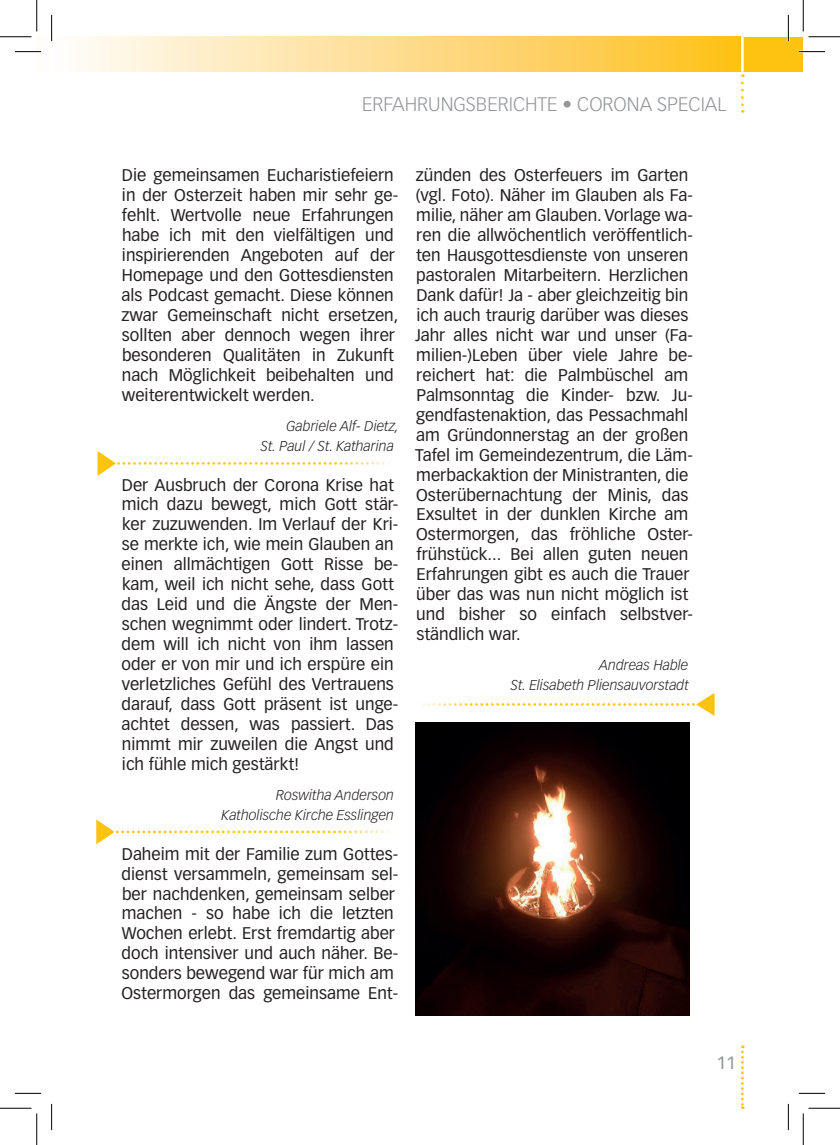
<style>
.page{position:relative;width:840px;height:1145px;background:#fff}
.page>*{position:absolute;margin:0;border:0;box-sizing:border-box;transform-origin:0 0}
.t1{font:300 19.25px "Vectora LT Pro";color:#939598}
.t2{font:17.5px "Vectora LT Pro";color:#939598}
.t3{font:16.62px/19.9px "Vectora LT Pro";color:#231f20}
.t4{font:italic 300 14px/19.9px "Vectora LT Pro";color:#231f20;text-align:right}
</style>
<div class="page">
<div style="left:52px;top:37px;width:689px;height:34px;background:linear-gradient(to right,#fefcfe,#febf1d)"></div>
<div style="left:744px;top:37px;width:59px;height:34px;background:#fec210"></div>
<svg style="left:741px;top:83px;width:3px;height:30px"></svg>
<div style="left:37px;top:37px;width:15px;height:34px;background:#fefdfb"></div>
<svg style="left:741px;top:1045px;width:3px;height:63px"></svg>
<svg style="left:98px;top:451px;width:292px;height:25px"></svg>
<svg style="left:422px;top:693px;width:293px;height:23px"></svg>
<svg style="left:96px;top:819px;width:293px;height:25px"></svg>
<img style="left:416px;top:723px;width:273px;height:293px">
<hr style="left:15px;top:51px;width:26px;height:2px;background:#fff">
<hr style="left:799px;top:51px;width:26px;height:2px;background:#fff">
<hr style="left:51px;top:15px;width:2px;height:26px;background:#fff">
<hr style="left:787px;top:15px;width:2px;height:26px;background:#fff">
<svg style="left:15px;top:51px;width:26px;height:1px"></svg>
<svg style="left:799px;top:51px;width:26px;height:1px"></svg>
<svg style="left:15px;top:1093px;width:26px;height:1px"></svg>
<svg style="left:799px;top:1093px;width:26px;height:1px"></svg>
<svg style="left:51px;top:15px;width:1px;height:26px"></svg>
<svg style="left:51px;top:1104px;width:1px;height:26px"></svg>
<svg style="left:788px;top:15px;width:1px;height:26px"></svg>
<svg style="left:788px;top:1104px;width:1px;height:26px"></svg>
<hr style="left:0;top:36px;width:32px;height:1px;background:#000">
<hr style="left:808px;top:36px;width:32px;height:1px;background:#000">
<hr style="left:0;top:1108px;width:32px;height:1px;background:#000">
<hr style="left:808px;top:1108px;width:32px;height:1px;background:#000">
<hr style="left:36px;top:0;width:1px;height:31px;background:#000">
<hr style="left:36px;top:1113px;width:1px;height:32px;background:#000">
<hr style="left:803px;top:0;width:1px;height:31px;background:#000">
<hr style="left:803px;top:1113px;width:1px;height:32px;background:#000">
<p class="t1" style="left:362px;top:93px;width:366px">ERFAHRUNGSBERICHTE • CORONA SPECIAL</p>
<p class="t3" style="left:121px;top:165px;width:279px">Die gemeinsamen Eucharistiefeiern in der Osterzeit haben mir sehr ge&shy;fehlt. Wertvolle neue Erfahrungen habe ich mit den vielfältigen und inspirierenden Angeboten auf der Homepage und den Gottesdiensten als Podcast gemacht. Diese können zwar Gemeinschaft nicht ersetzen, sollten aber dennoch wegen ihrer besonderen Qualitäten in Zukunft nach Möglichkeit beibehalten und weiterentwickelt werden.</p>
<p class="t4" style="left:261px;top:416px;width:139px;text-align:left;text-indent:26px">Gabriele Alf- Dietz,<br>St. Paul / St. Katharina</p>
<p class="t3" style="left:122px;top:475px;width:278px">Der Ausbruch der Corona Krise hat mich dazu bewegt, mich Gott stär&shy;ker zuzuwenden. Im Verlauf der Kri&shy;se merkte ich, wie mein Glauben an einen allmächtigen Gott Risse be&shy;kam, weil ich nicht sehe, dass Gott das Leid und die Ängste der Men&shy;schen wegnimmt oder lindert. Trotz&shy;dem will ich nicht von ihm lassen oder er von mir und ich erspüre ein verletzliches Gefühl des Vertrauens darauf, dass Gott präsent ist unge&shy;achtet dessen, was passiert. Das nimmt mir zuweilen die Angst und ich fühle mich gestärkt!</p>
<p class="t4" style="left:222px;top:785px;width:174px">Roswitha Anderson<br>Katholische Kirche Esslingen</p>
<p class="t3" style="left:122px;top:844px;width:278px">Daheim mit der Familie zum Gottes&shy;dienst versammeln, gemeinsam sel&shy;ber nachdenken, gemeinsam selber machen - so habe ich die letzten Wochen erlebt. Erst fremdartig aber doch intensiver und auch näher. Be&shy;sonders bewegend war für mich am Ostermorgen das gemeinsame Ent-</p>
<p class="t3" style="left:415px;top:165px;width:279px">zünden des Osterfeuers im Garten (vgl. Foto). Näher im Glauben als Fa&shy;milie, näher am Glauben. Vorlage wa&shy;ren die allwöchentlich veröffentlich&shy;ten Hausgottesdienste von unseren pastoralen Mitarbeitern. Herzlichen Dank dafür! Ja - aber gleichzeitig bin ich auch traurig darüber was dieses Jahr alles nicht war und unser (Fa&shy;milien-)Leben über viele Jahre be&shy;reichert hat: die Palmbüschel am Palmsonntag die Kinder- bzw. Ju&shy;gendfastenaktion, das Pessachmahl am Gründonnerstag an der großen Tafel im Gemeindezentrum, die Läm&shy;merbackaktion der Ministranten, die Osterübernachtung der Minis, das Exsultet in der dunklen Kirche am Ostermorgen, das fröhliche Oster&shy;frühstück... Bei allen guten neuen Erfahrungen gibt es auch die Trauer über das was nun nicht möglich ist und bisher so einfach selbstver&shy;ständlich war.</p>
<p class="t4" style="left:511px;top:655px;width:179px">Andreas Hable<br>St. Elisabeth Pliensauvorstadt</p>
<p class="t2" style="left:716px;top:1052px;width:21px">11</p>
</div>
